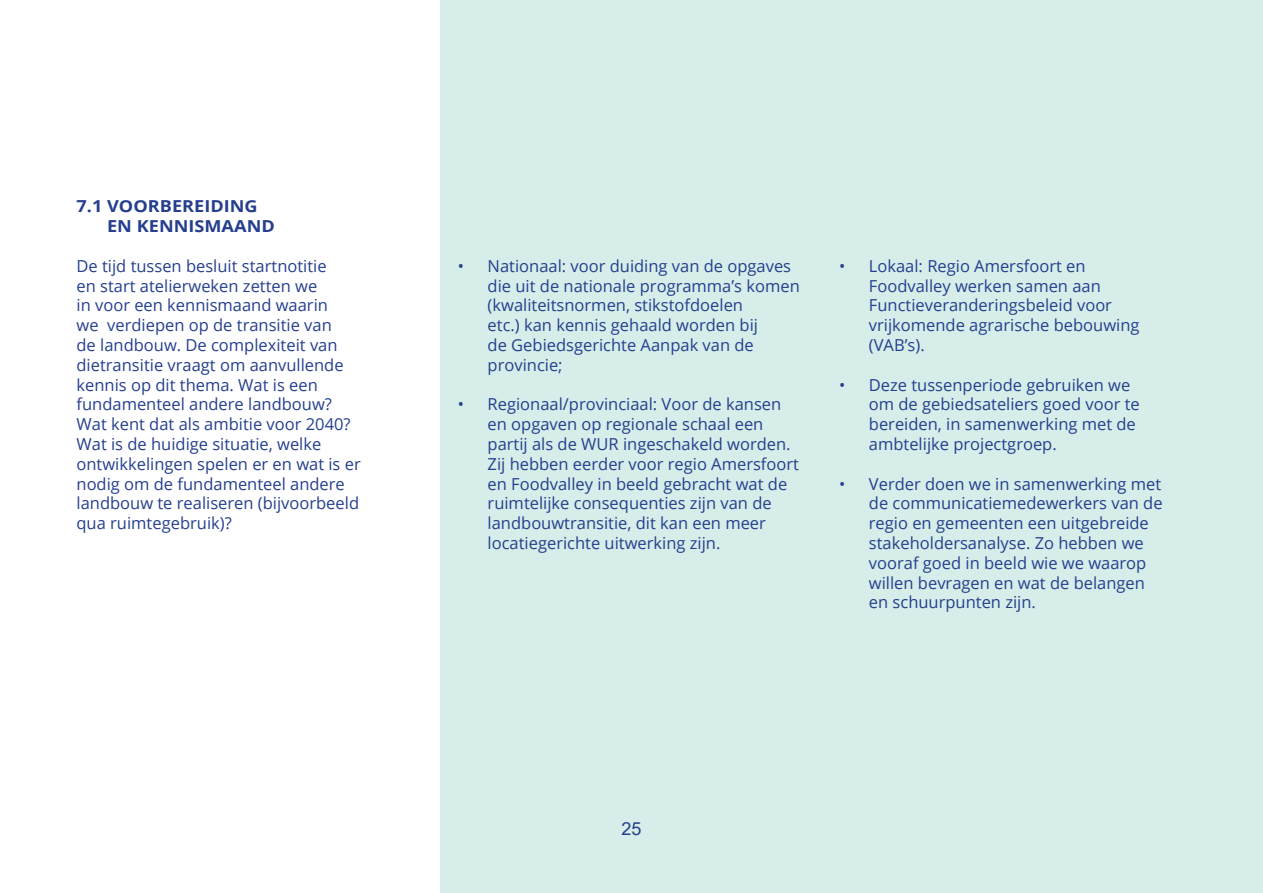
<style>
.page{position:relative;width:1263px;height:893px;background:#fff}
.page>*{position:absolute;margin:0;border:0;box-sizing:border-box;transform-origin:0 0}
.t1{font:18px "Arial";color:#253f8e}
.Platte_tekst{font:16.5px/19.8px "Open Sans";color:#253f8e}
.Kop_paragraaf{font:700 16.5px/19.8px "Open Sans";color:#253f8e;scale:1.1 1}
</style>
<div class="page">
<div style="left:441px;top:0;width:822px;height:893px;background:#d6ede9"></div>
<h3 class="Kop_paragraaf" style="left:107px;top:196px;width:154px;text-indent:-31px">7.1 VOORBEREIDING<br>EN KENNISMAAND</h3>
<h3 class="Platte_tekst" style="left:77px;top:255px;width:286px">De tijd tussen besluit startnotitie<br>en start atelierweken zetten we<br>in voor een kennismaand waarin<br>we verdiepen op de transitie van<br>de landbouw. De complexiteit van dietransitie vraagt om aanvullende kennis op dit thema. Wat is een fundamenteel andere landbouw?<br>Wat kent dat als ambitie voor 2040?<br>Wat is de huidige situatie, welke ontwikkelingen spelen er en wat is er nodig om de fundamenteel andere landbouw te realiseren (bijvoorbeeld qua ruimtegebruik)?</h3>
<h3 class="Platte_tekst" style="left:488px;top:255px;width:314px;text-indent:-30px">• Nationaal: voor duiding van de opgaves die uit de nationale programma’s komen (kwaliteitsnormen, stikstofdoelen<br>etc.) kan kennis gehaald worden bij<br>de Gebiedsgerichte Aanpak van de provincie;</h3>
<h3 class="Platte_tekst" style="left:488px;top:394px;width:313px;text-indent:-30px">• Regionaal/provinciaal: Voor de kansen en opgaven op regionale schaal een partij als de WUR ingeschakeld worden.<br>Zij hebben eerder voor regio Amersfoort en Foodvalley in beeld gebracht wat de ruimtelijke consequenties zijn van de landbouwtransitie, dit kan een meer locatiegerichte uitwerking zijn.</h3>
<h3 class="Platte_tekst" style="left:869px;top:255px;width:272px;text-indent:-30px">• Lokaal: Regio Amersfoort en<br>Foodvalley werken samen aan<br>Functieveranderingsbeleid voor vrijkomende agrarische bebouwing (VAB’s).</h3>
<h3 class="Platte_tekst" style="left:869px;top:374px;width:272px;text-indent:-30px">• Deze tussenperiode gebruiken we om de gebiedsateliers goed voor te bereiden, in samenwerking met de ambtelijke projectgroep.</h3>
<h3 class="Platte_tekst" style="left:869px;top:473px;width:295px;text-indent:-30px">• Verder doen we in samenwerking met de communicatiemedewerkers van de regio en gemeenten een uitgebreide stakeholdersanalyse. Zo hebben we vooraf goed in beeld wie we waarop willen bevragen en wat de belangen en schuurpunten zijn.</h3>
<p class="t1" style="left:621px;top:816px;width:22px">25</p>
</div>
